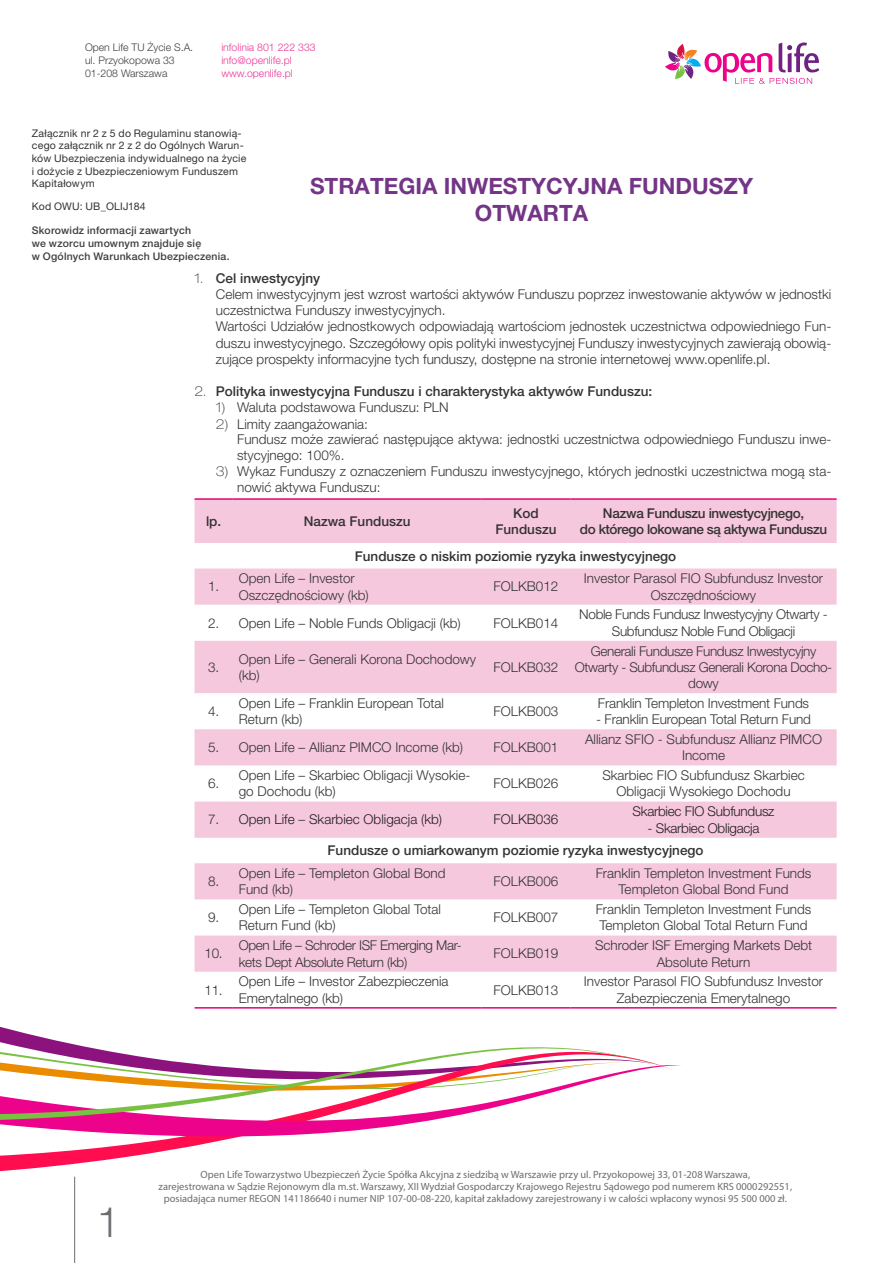
<style>
.page{position:relative;width:893px;height:1263px;background:#fff}
.page>*{position:absolute;margin:0;border:0;box-sizing:border-box;transform-origin:0 0}
.t1{font:300 42px "Helvetica Neue LT Pro";color:#6c6d70}
.NAZWA_DOKUMENTU{font:700 22.5px/27px "Helvetica Neue LT Pro";color:#743587;text-align:center}
.Paragraf_tytuł{font:300 13.5px/16.2px "Helvetica Neue LT Pro";color:#333}
.PUNKT{font:300 13.5px/16.2px "Helvetica Neue LT Pro";color:#333}
.Paragraf_tytuł-2{font:300 13.5px/16.2px "Helvetica Neue LT Pro";letter-spacing:-.025em;color:#333;text-align:center}
.Paragraf_tytuł-3{font:500 13.5px "Helvetica Neue LT Pro";color:#333}
.LITERA{font:300 13.5px/16.2px "Helvetica Neue LT Pro";color:#333}
.Paragraf_tytuł-4{font:300 13.5px "Helvetica Neue LT Pro";letter-spacing:-.02em;color:#231f20}
.Paragraf_tytuł-5{font:300 13.5px "Helvetica Neue LT Pro";color:#231f20}
.Paragraf_tytuł-6{font:500 13.5px "Helvetica Neue LT Pro";letter-spacing:-.03em;color:#333}
.Paragraf_tytuł-7{font:500 13.5px "Helvetica Neue LT Pro";letter-spacing:-.025em;color:#333}
.PARAGRAF_NORMALNY{font:300 13.5px "Helvetica Neue LT Pro";color:#333}
.t2{font:10.5px/12px "Myriad Pro";color:#6c6d70;text-align:center}
.KOD_I_ZALĄCZNIK{font:10.5px/12.6px "Helvetica Neue LT Pro";letter-spacing:.015em;color:#333}
.Body_tekst{font:500 10.5px/12.6px "Helvetica Neue LT Pro";letter-spacing:.02em;color:#3e3e3f}
.t3{font:300 10.5px/12.6px "Helvetica Neue LT Pro";color:#3e3e3f}
.t4{font:300 10.5px/12.6px "Helvetica Neue LT Pro";color:#ed3896}
.s1{font-weight:100;font-stretch:expanded}
.s2{color:#333}
</style>
<div class="page">
<svg style="left:0;top:955px;width:654px;height:75px"></svg>
<svg style="left:0;top:1030px;width:77px;height:15px"></svg>
<svg style="left:0;top:1138px;width:233px;height:41px"></svg>
<svg style="left:0;top:1065px;width:681px;height:73px"></svg>
<svg style="left:0;top:1045px;width:665px;height:78px"></svg>
<svg style="left:665px;top:42px;width:154px;height:42px"></svg>
<hr style="left:74px;top:1177px;width:1px;height:86px;background:#6c6d70">
<div style="left:195px;top:500px;width:642px;height:43px;background:#f6c8dd"></div>
<svg style="left:195px;top:640px;width:641px;height:367px"></svg>
<div style="left:195px;top:568px;width:642px;height:37px;background:#f6c8dd"></div>
<svg style="left:195px;top:641px;width:642px;height:331px;fill:#f6c8dd"></svg>
<hr style="left:195px;top:498px;width:38px;height:2px;background:#e40278">
<hr style="left:233px;top:498px;width:249px;height:2px;background:#e40278">
<hr style="left:482px;top:498px;width:88px;height:2px;background:#e40278">
<hr style="left:570px;top:498px;width:267px;height:2px;background:#e40278">
<hr style="left:195px;top:1007px;width:38px;height:1px;background:#e40278">
<hr style="left:233px;top:1007px;width:249px;height:1px;background:#e40278">
<hr style="left:482px;top:1007px;width:88px;height:1px;background:#e40278">
<hr style="left:570px;top:1007px;width:267px;height:1px;background:#e40278">
<p class="t3" style="left:85px;top:41px;width:110px">Open Life TU Życie S.A. ul. Przyokopowa 33<br>01-208 Warszawa</p>
<p class="t4" style="left:221px;top:41px;width:96px">infolinia 801 222 333 info@openlife.pl www.openlife.pl</p>
<p class="KOD_I_ZALĄCZNIK" style="left:32px;top:127px;width:216px">Załącznik nr 2 z 5 do Regulaminu stanowią&shy;cego załącznik nr 2 z 2 do Ogólnych Warun&shy;ków Ubezpieczenia indywidualnego na życie i dożycie z Ubezpieczeniowym Funduszem Kapitałowym</p>
<p class="KOD_I_ZALĄCZNIK" style="left:32px;top:200px;width:115px">Kod OWU: UB_OLIJ184</p>
<p class="Body_tekst" style="left:32px;top:224px;width:199px">Skorowidz informacji zawartych<br>we wzorcu umownym znajduje się<br>w Ogólnych Warunkach Ubezpieczenia.</p>
<p class="NAZWA_DOKUMENTU" style="left:310px;top:172px;width:444px">STRATEGIA INWESTYCYJNA FUNDUSZY<br>OTWARTA</p>
<p class="Paragraf_tytuł-3" style="left:195px;top:270px;width:127px"><span class="s1">1.</span> Cel inwestycyjny</p>
<p class="PUNKT" style="left:216px;top:286px;width:617px">Celem inwestycyjnym jest wzrost wartości aktywów Funduszu poprzez inwestowanie aktywów w jednostki uczestnictwa Funduszy inwestycyjnych.</p>
<p class="PUNKT" style="left:216px;top:318px;width:617px;text-align:justify">Wartości Udziałów jednostkowych odpowiadają wartościom jednostek uczestnictwa odpowiedniego Fun&shy;duszu inwestycyjnego. Szczegółowy opis polityki inwestycyjnej Funduszy inwestycyjnych zawierają obowią&shy;zujące prospekty informacyjne tych funduszy, dostępne na stronie internetowej www.openlife.pl.</p>
<p class="Paragraf_tytuł-3" style="left:195px;top:383px;width:459px"><span class="s1">2.</span> Polityka inwestycyjna Funduszu i charakterystyka aktywów Funduszu:</p>
<p class="PUNKT" style="left:216px;top:399px;width:234px"><span class="s1">1)</span> Waluta podstawowa Funduszu: PLN</p>
<p class="PUNKT" style="left:216px;top:415px;width:154px"><span class="s1">2)</span> Limity zaangażowania:</p>
<p class="LITERA" style="left:237px;top:430px;width:596px">Fundusz może zawierać następujące aktywa: jednostki uczestnictwa odpowiedniego Funduszu inwe&shy;stycyjnego: 100%.</p>
<p class="PUNKT" style="left:237px;top:463px;width:596px;text-indent:-21px"><span class="s1">3)</span> Wykaz Funduszy z oznaczeniem Funduszu inwestycyjnego, których jednostki uczestnictwa mogą sta&shy;nowić aktywa Funduszu:</p>
<p class="Paragraf_tytuł-3" style="left:206px;top:513px;width:17px">lp.</p>
<p class="Paragraf_tytuł-3" style="left:304px;top:513px;width:108px">Nazwa Funduszu</p>
<p class="Paragraf_tytuł-7" style="left:603px;top:505px;width:203px">Nazwa Funduszu inwestycyjnego,</p>
<p class="Paragraf_tytuł-6" style="left:580px;top:521px;width:249px">do którego lokowane są aktywa Funduszu</p>
<p class="Paragraf_tytuł-3" style="left:355px;top:548px;width:323px">Fundusze o niskim poziomie ryzyka inwestycyjnego</p>
<p class="Paragraf_tytuł-3" style="left:513px;top:505px;width:27px">Kod</p>
<p class="Paragraf_tytuł-3" style="left:495px;top:521px;width:63px">Funduszu</p>
<p class="Paragraf_tytuł" style="left:208px;top:578px;width:13px">1.</p>
<p class="Paragraf_tytuł" style="left:239px;top:570px;width:132px">Open Life – Investor<br>Oszczędnościowy (kb)</p>
<p class="Paragraf_tytuł" style="left:494px;top:578px;width:66px">FOLKB012</p>
<p class="Paragraf_tytuł" style="left:584px;top:570px;width:241px;text-align:center">Investor Parasol FIO Subfundusz Investor<br>Oszczędnościowy</p>
<p class="Paragraf_tytuł" style="left:208px;top:614px;width:13px">2.</p>
<p class="Paragraf_tytuł" style="left:239px;top:614px;width:224px">Open Life – Noble Funds Obligacji (kb)</p>
<p class="Paragraf_tytuł" style="left:494px;top:614px;width:66px">FOLKB014</p>
<p class="Paragraf_tytuł-2" style="left:579px;top:606px;width:250px">Noble Funds Fundusz Inwestycyjny Otwarty -<br>Subfundusz Noble Fund Obligacji</p>
<p class="Paragraf_tytuł" style="left:208px;top:659px;width:13px">3.</p>
<p class="Paragraf_tytuł" style="left:239px;top:650px;width:239px">Open Life – Generali Korona Dochodowy (kb)</p>
<p class="Paragraf_tytuł" style="left:494px;top:659px;width:66px">FOLKB032</p>
<p class="Paragraf_tytuł-2" style="left:575px;top:642px;width:259px">Generali Fundusze Fundusz Inwestycyjny<br>Otwarty - Subfundusz Generali Korona Docho&shy;dowy</p>
<p class="Paragraf_tytuł" style="left:208px;top:703px;width:13px">4.</p>
<p class="Paragraf_tytuł" style="left:239px;top:695px;width:207px">Open Life – Franklin European Total<br>Return (kb)</p>
<p class="Paragraf_tytuł" style="left:494px;top:703px;width:66px">FOLKB003</p>
<p class="Paragraf_tytuł" style="left:598px;top:695px;width:213px">Franklin Templeton Investment Funds</p>
<p class="Paragraf_tytuł" style="left:596px;top:711px;width:216px">- Franklin European Total Return Fund</p>
<p class="Paragraf_tytuł" style="left:208px;top:739px;width:13px">5.</p>
<p class="Paragraf_tytuł" style="left:239px;top:739px;width:226px">Open Life – Allianz PIMCO Income (kb)</p>
<p class="Paragraf_tytuł" style="left:494px;top:739px;width:66px">FOLKB001</p>
<p class="Paragraf_tytuł" style="left:585px;top:731px;width:239px;text-align:center">Allianz SFIO - Subfundusz Allianz PIMCO<br>Income</p>
<p class="Paragraf_tytuł" style="left:208px;top:775px;width:13px">6.</p>
<p class="Paragraf_tytuł" style="left:239px;top:767px;width:233px">Open Life – Skarbiec Obligacji Wysokie&shy;go Dochodu (kb)</p>
<p class="Paragraf_tytuł" style="left:494px;top:775px;width:66px">FOLKB026</p>
<p class="Paragraf_tytuł" style="left:602px;top:767px;width:204px;text-align:center">Skarbiec FIO Subfundusz Skarbiec<br>Obligacji Wysokiego Dochodu</p>
<p class="Paragraf_tytuł" style="left:208px;top:811px;width:13px">7.</p>
<p class="Paragraf_tytuł-5" style="left:239px;top:811px;width:205px">Open Life <span class="s2">–</span> Skarbiec Obligacja (kb)</p>
<p class="Paragraf_tytuł-5" style="left:494px;top:811px;width:66px">FOLKB036</p>
<p class="Paragraf_tytuł-4" style="left:633px;top:803px;width:143px">Skarbiec FIO Subfundusz</p>
<p class="Paragraf_tytuł-4" style="left:648px;top:819px;width:113px">- Skarbiec Obligacja</p>
<p class="Paragraf_tytuł-3" style="left:328px;top:842px;width:377px">Fundusze o umiarkowanym poziomie ryzyka inwestycyjnego</p>
<p class="PARAGRAF_NORMALNY" style="left:208px;top:873px;width:12px">8.</p>
<p class="Paragraf_tytuł" style="left:239px;top:865px;width:208px">Open Life – Templeton Global Bond<br>Fund (kb)</p>
<p class="Paragraf_tytuł" style="left:494px;top:873px;width:66px">FOLKB006</p>
<p class="PARAGRAF_NORMALNY" style="left:208px;top:909px;width:12px">9.</p>
<p class="Paragraf_tytuł" style="left:239px;top:901px;width:204px">Open Life – Templeton Global Total<br>Return Fund (kb)</p>
<p class="Paragraf_tytuł" style="left:494px;top:909px;width:66px">FOLKB007</p>
<p class="Paragraf_tytuł" style="left:596px;top:865px;width:217px">Franklin Templeton Investment Funds</p>
<p class="Paragraf_tytuł" style="left:619px;top:881px;width:171px">Templeton Global Bond Fund</p>
<p class="Paragraf_tytuł" style="left:596px;top:901px;width:217px">Franklin Templeton Investment Funds</p>
<p class="Paragraf_tytuł" style="left:599px;top:917px;width:210px">Templeton Global Total Return Fund</p>
<p class="PARAGRAF_NORMALNY" style="left:205px;top:945px;width:20px">10.</p>
<p class="Paragraf_tytuł-2" style="left:239px;top:937px;width:225px;text-align:left">Open Life – Schroder ISF Emerging Mar&shy;kets Dept Absolute Return (kb)</p>
<p class="Paragraf_tytuł" style="left:494px;top:945px;width:66px">FOLKB019</p>
<p class="Paragraf_tytuł" style="left:595px;top:937px;width:219px;text-align:center">Schroder ISF Emerging Markets Debt<br>Absolute Return</p>
<p class="PARAGRAF_NORMALNY" style="left:205px;top:981px;width:20px">11.</p>
<p class="Paragraf_tytuł" style="left:239px;top:973px;width:211px">Open Life – Investor Zabezpieczenia<br>Emerytalnego (kb)</p>
<p class="Paragraf_tytuł" style="left:494px;top:981px;width:66px">FOLKB013</p>
<p class="Paragraf_tytuł" style="left:584px;top:973px;width:241px;text-align:center">Investor Parasol FIO Subfundusz Investor<br>Zabezpieczenia Emerytalnego</p>
<p class="t1" style="left:97px;top:1196px;width:25px">1</p>
<p class="t2" style="left:159px;top:1168px;width:635px">Open Life Towarzystwo Ubezpieczeń Życie Spółka Akcyjna z siedzibą w Warszawie przy ul. Przyokopowej 33, 01-208 Warszawa,<br>zarejestrowana w Sądzie Rejonowym dla m.st. Warszawy, XII Wydział Gospodarczy Krajowego Rejestru Sądowego pod numerem KRS 0000292551, posiadająca numer REGON 141186640 i numer NIP 107-00-08-220, kapitał zakładowy zarejestrowany i w całości wpłacony wynosi 95 500 000 zł.</p>
</div>
